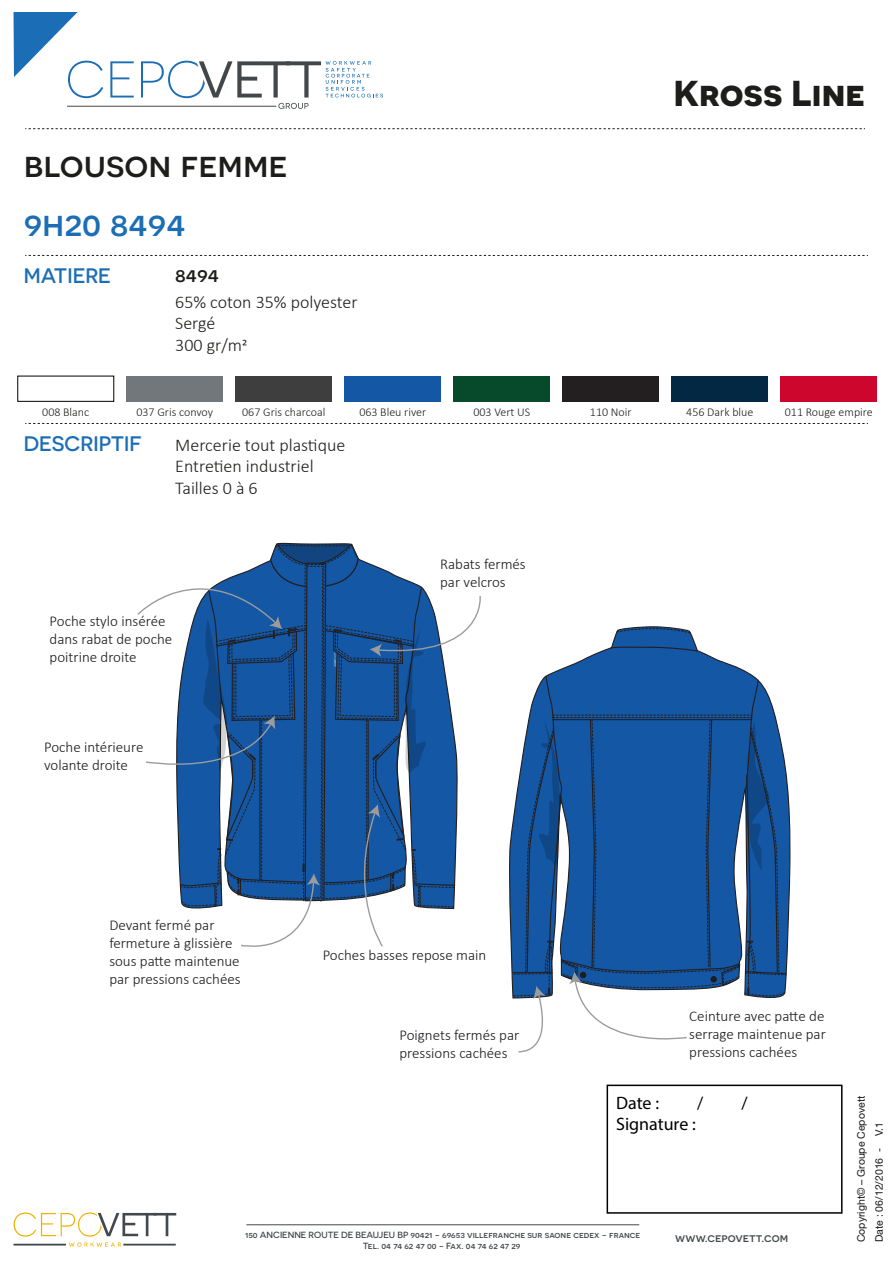
<style>
.page{position:relative;width:893px;height:1263px;background:#fff}
.page>*{position:absolute;margin:0;border:0;box-sizing:border-box;transform-origin:0 0}
.t1{font:500 36px "Novecentosanswide";color:#1d1d1b}
.t2{font:700 36px "Novecentosanswide";color:#1d1d1b}
.t3{font:500 36px "Novecentosanswide";color:#1b6eb5}
.t4{font:500 21px "Novecentosanswide";color:#1b6eb5}
.t5{font:500 21px "Novecentosanswide";color:#1d1d1b}
.t6{font:300 18px/21.6px "Calibri";color:#1d1d1b}
.t7{font:18px "Myriad Pro";color:#000}
.t8{font:300 15px/18px "Calibri";color:#1a171b}
.t9{font:300 12px "Calibri";color:#1d1d1b}
.t10{font:500 12px "Novecentosanswide";color:#42484a}
.t11{font:10.5px/17.9px "Helvetica Neue";color:#1a171b}
.t12{font:500 9px/10.8px "Novecentosanswide";color:#42484a;text-align:center}
</style>
<div class="page">
<hr style="left:67px;top:106px;width:209px;height:1px;background:#42484a">
<svg style="left:110px;top:61px;width:24px;height:37px"></svg>
<svg style="left:141px;top:61px;width:242px;height:48px"></svg>
<svg style="left:14px;top:12px;width:89px;height:86px"></svg>
<svg style="left:509px;top:633px;width:282px;height:334px"></svg>
<svg style="left:609px;top:646px;width:90px;height:7px"></svg>
<svg style="left:616px;top:626px;width:75px;height:8px"></svg>
<svg style="left:25px;top:128px;width:840px;height:1px"></svg>
<svg style="left:25px;top:255px;width:843px;height:1px"></svg>
<hr style="left:246px;top:1224px;width:393px;height:1px;background:#42484a">
<svg style="left:25px;top:423px;width:843px;height:1px"></svg>
<svg style="left:14px;top:1212px;width:162px;height:35px"></svg>
<div style="left:607px;top:1084px;width:235px;height:130px;border:2px solid #000"></div>
<svg style="left:137px;top:542px;width:344px;height:405px"></svg>
<svg style="left:511px;top:675px;width:276px;height:378px"></svg>
<div style="left:127px;top:376px;width:96px;height:25px;background:#72777c"></div>
<div style="left:236px;top:376px;width:96px;height:25px;background:#3e3e3f"></div>
<div style="left:345px;top:376px;width:96px;height:25px;background:#1357a5"></div>
<div style="left:454px;top:376px;width:96px;height:25px;background:#06492b"></div>
<div style="left:563px;top:376px;width:96px;height:25px;background:#231f20"></div>
<div style="left:672px;top:376px;width:96px;height:25px;background:#022844"></div>
<div style="left:781px;top:376px;width:96px;height:25px;background:#cc062c"></div>
<h1 class="t1" style="left:24px;top:143px;width:265px">blouson femme</h1>
<h1 class="t3" style="left:24px;top:202px;width:163px">9h20 8494</h1>
<h2 class="t4" style="left:24px;top:263px;width:89px">MATIERE</h2>
<h2 class="t5" style="left:175px;top:262px;width:45px">8494</h2>
<p class="t6" style="left:175px;top:291px;width:184px">65% coton 35% polyester<br>Sergé<br>300 gr/m2</p>
<h1 class="t2" style="left:674px;top:71px;width:193px">Kross Line</h1>
<p class="t9" style="left:42px;top:405px;width:49px">008 Blanc</p>
<p class="t9" style="left:136px;top:405px;width:78px">037 Gris convoy</p>
<p class="t9" style="left:242px;top:405px;width:85px">067 Gris charcoal</p>
<p class="t9" style="left:359px;top:405px;width:68px">063 Bleu river</p>
<p class="t9" style="left:473px;top:405px;width:58px">003 Vert US</p>
<p class="t9" style="left:590px;top:405px;width:43px">110 Noir</p>
<p class="t9" style="left:686px;top:405px;width:69px">456 Dark blue</p>
<p class="t9" style="left:785px;top:405px;width:89px">011 Rouge empire</p>
<h2 class="t4" style="left:24px;top:431px;width:120px">DESCRIPTIF</h2>
<p class="t6" style="left:175px;top:434px;width:172px">Mercerie tout plastique<br>Entretien industriel<br>Tailles 0 à 6</p>
<p class="t8" style="left:50px;top:612px;width:124px">Poche stylo insérée dans rabat de poche poitrine droite</p>
<p class="t8" style="left:44px;top:738px;width:101px">Poche intérieure volante droite</p>
<p class="t8" style="left:440px;top:554px;width:87px">Rabats fermés par velcros</p>
<p class="t8" style="left:109px;top:916px;width:133px">Devant fermé par fermeture à glissière sous patte maintenue par pressions cachées</p>
<p class="t8" style="left:323px;top:946px;width:165px">Poches basses repose main</p>
<p class="t8" style="left:399px;top:1025px;width:121px">Poignets fermés par pressions cachées</p>
<p class="t8" style="left:689px;top:1007px;width:138px;text-align:justify">Ceinture avec patte de serrage maintenue par pressions cachées</p>
<p class="t7" style="left:616px;top:1091px;width:45px">Date :</p>
<p class="t7" style="left:697px;top:1091px;width:8px">/</p>
<p class="t7" style="left:742px;top:1091px;width:8px">/</p>
<p class="t7" style="left:616px;top:1113px;width:81px">Signature :</p>
<p class="t12" style="left:245px;top:1229px;width:397px">150 ANCIENNE ROUTE DE BEAUJEU BP 90421 - 69653 villefranche sur saone cedex - france<br>Tel. 04 74 62 47 00 - Fax. 04 74 62 47 29</p>
<p class="t10" style="left:675px;top:1231px;width:115px">www.cepovett.com</p>
<p class="t11" style="left:852px;top:1242px;width:148px;rotate:-90deg">Copyright© – Groupe Cepovett<br>Date : 06/12/2016 - V.1</p>
</div>
